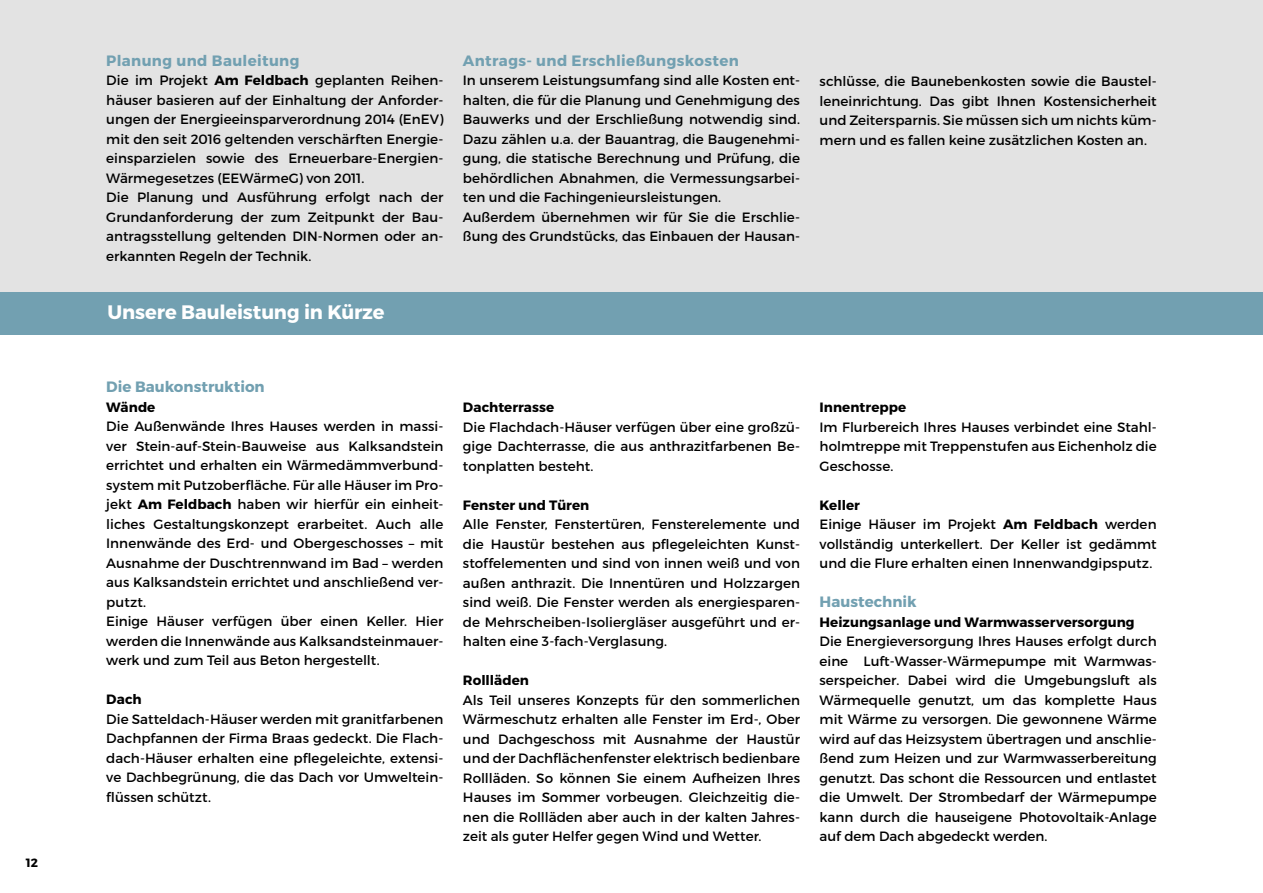
<style>
.page{position:relative;width:1263px;height:893px;background:#fff}
.page>*{position:absolute;margin:0;border:0;box-sizing:border-box;transform-origin:0 0}
.t1{font:700 19.5px "Montserrat";letter-spacing:-.01em;color:#fff}
.t2{font:700 15px "Montserrat";letter-spacing:.02em;color:#72a0b1}
.t3{font:700 15px "Montserrat";color:#72a0b1}
.t4{font:13.5px/19.5px "Montserrat";color:#000;text-align:justify}
.t5{font:700 13.5px "Montserrat";color:#000}
.t6{font:700 12px "Montserrat";color:#000}
.s1{font-weight:700}
</style>
<div class="page">
<div style="left:0;top:0;width:1263px;height:298px;background:#e3e3e3"></div>
<div style="left:0;top:292px;width:1263px;height:42px;background:#72a0b1"></div>
<p class="t6" style="left:26px;top:855px;width:14px">12</p>
<p class="t2" style="left:106px;top:51px;width:195px">Planung und Bauleitung</p>
<p class="t4" style="left:106px;top:70px;width:339px;text-align:left">Die im Projekt <span class="s1">Am Feldbach</span> geplanten Reihen&shy;häuser basieren auf der Einhaltung der Anforder&shy;ungen der Energieeinsparverordnung 2014 (EnEV) mit den seit 2016 geltenden verschärften Energie&shy;einsparzielen sowie des Erneuerbare-Energien-Wärmegesetzes (EEWärmeG) von 2011.<br>Die Planung und Ausführung erfolgt nach der Grundanforderung der zum Zeitpunkt der Bau&shy;antragsstellung geltenden DIN-Normen oder an&shy;erkannten Regeln der Technik.</p>
<h1 class="t1" style="left:108px;top:300px;width:278px">Unsere Bauleistung in Kürze</h1>
<p class="t2" style="left:463px;top:51px;width:277px">Antrags- und Erschließungskosten</p>
<p class="t4" style="left:463px;top:70px;width:339px;text-align:left">In unserem Leistungsumfang sind alle Kosten ent&shy;halten, die für die Planung und Genehmigung des Bauwerks und der Erschließung notwendig sind.<br>Dazu zählen u.a. der Bauantrag, die Baugenehmi&shy;gung, die statische Berechnung und Prüfung, die behördlichen Abnahmen, die Vermessungsarbei&shy;ten und die Fachingenieursleistungen.<br>Außerdem übernehmen wir für Sie die Erschlie&shy;ßung des Grundstücks, das Einbauen der Hausan-</p>
<p class="t4" style="left:820px;top:72px;width:339px">schlüsse, die Baunebenkosten sowie die Baustel&shy;leneinrichtung. Das gibt Ihnen Kostensicherheit und Zeitersparnis. Sie müssen sich um nichts küm&shy;mern und es fallen keine zusätzlichen Kosten an.</p>
<p class="t3" style="left:106px;top:378px;width:160px">Die Baukonstruktion</p>
<p class="t5" style="left:106px;top:399px;width:51px">Wände</p>
<p class="t4" style="left:106px;top:417px;width:339px;text-align:left">Die Außenwände Ihres Hauses werden in massi&shy;ver Stein-auf-Stein-Bauweise aus Kalksandstein errichtet und erhalten ein Wärmedämmverbund&shy;system mit Putzoberfläche. Für alle Häuser im Pro&shy;jekt <span class="s1">Am Feldbach</span> haben wir hierfür ein einheit&shy;liches Gestaltungskonzept erarbeitet. Auch alle Innenwände des Erd- und Obergeschosses – mit Ausnahme der Duschtrennwand im Bad – werden aus Kalksandstein errichtet und anschließend ver&shy;putzt.<br>Einige Häuser verfügen über einen Keller. Hier werden die Innenwände aus Kalksandsteinmauer&shy;werk und zum Teil aus Beton hergestellt.</p>
<p class="t5" style="left:106px;top:691px;width:37px">Dach</p>
<p class="t4" style="left:106px;top:709px;width:339px">Die Satteldach-Häuser werden mit granitfarbenen Dachpfannen der Firma Braas gedeckt. Die Flach&shy;dach-Häuser erhalten eine pflegeleichte, extensi&shy;ve Dachbegrünung, die das Dach vor Umweltein&shy;flüssen schützt.</p>
<p class="t5" style="left:463px;top:399px;width:93px">Dachterrasse</p>
<p class="t4" style="left:463px;top:417px;width:339px">Die Flachdach-Häuser verfügen über eine großzü&shy;gige Dachterrasse, die aus anthrazitfarbenen Be&shy;tonplatten besteht.</p>
<p class="t5" style="left:463px;top:497px;width:128px">Fenster und Türen</p>
<p class="t4" style="left:463px;top:515px;width:339px">Alle Fenster, Fenstertüren, Fensterelemente und die Haustür bestehen aus pflegeleichten Kunst&shy;stoffelementen und sind von innen weiß und von außen anthrazit. Die Innentüren und Holzzargen sind weiß. Die Fenster werden als energiesparen&shy;de Mehrscheiben-Isoliergläser ausgeführt und er&shy;halten eine 3-fach-Verglasung.</p>
<p class="t5" style="left:463px;top:672px;width:67px">Rollläden</p>
<p class="t4" style="left:463px;top:690px;width:339px">Als Teil unseres Konzepts für den sommerlichen Wärmeschutz erhalten alle Fenster im Erd-, Ober und Dachgeschoss mit Ausnahme der Haustür und der Dachflächenfenster elektrisch bedienbare Rollläden. So können Sie einem Aufheizen Ihres Hauses im Sommer vorbeugen. Gleichzeitig die&shy;nen die Rollläden aber auch in der kalten Jahres&shy;zeit als guter Helfer gegen Wind und Wetter.</p>
<p class="t5" style="left:820px;top:399px;width:88px">Innentreppe</p>
<p class="t4" style="left:820px;top:417px;width:339px">Im Flurbereich Ihres Hauses verbindet eine Stahl&shy;holmtreppe mit Treppenstufen aus Eichenholz die Geschosse.</p>
<p class="t4" style="left:820px;top:495px;width:339px;text-align:left"><span class="s1">Keller<br></span>Einige Häuser im Projekt <span class="s1">Am Feldbach</span> werden vollständig unterkellert. Der Keller ist gedämmt und die Flure erhalten einen Innenwandgipsputz.</p>
<p class="t3" style="left:819px;top:593px;width:99px">Haustechnik</p>
<p class="t5" style="left:819px;top:614px;width:317px">Heizungsanlage und Warmwasserversorgung</p>
<p class="t4" style="left:819px;top:632px;width:339px">Die Energieversorgung Ihres Hauses erfolgt durch eine Luft-Wasser-Wärmepumpe mit Warmwas&shy;serspeicher. Dabei wird die Umgebungsluft als Wärmequelle genutzt, um das komplette Haus mit Wärme zu versorgen. Die gewonnene Wärme wird auf das Heizsystem übertragen und anschlie&shy;ßend zum Heizen und zur Warmwasserbereitung genutzt. Das schont die Ressourcen und entlastet die Umwelt. Der Strombedarf der Wärmepumpe kann durch die hauseigene Photovoltaik-Anlage auf dem Dach abgedeckt werden.</p>
</div>
